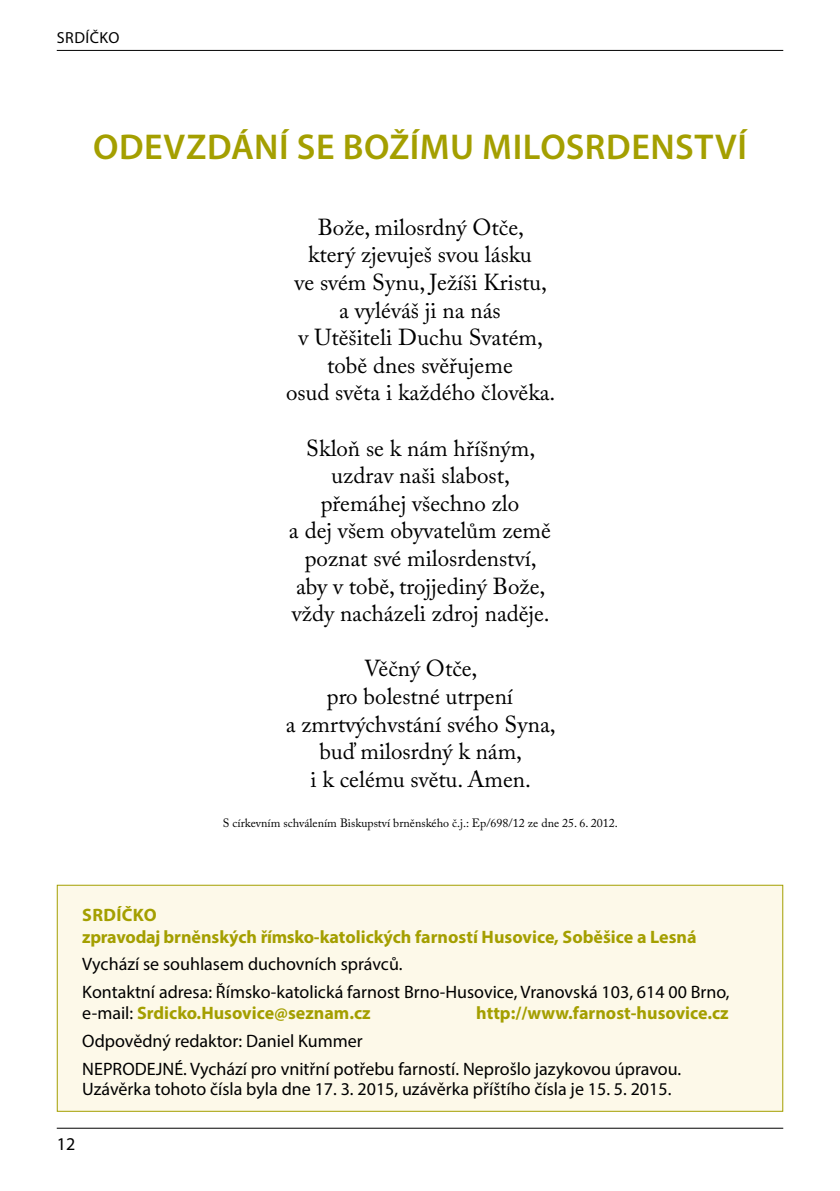
<style>
.page{position:relative;width:840px;height:1191px;background:#fff}
.page>*{position:absolute;margin:0;border:0;box-sizing:border-box;transform-origin:0 0}
.t1{font:600 36px "Myriad Pro";letter-spacing:.015em;color:#a49f00}
.t2{font:23px/27.6px "Adobe Caslon Pro";color:#000;text-align:center}
.t3{font:18px/27.6px "Myriad Pro";color:#000}
.t4{font:700 18px/21.6px "Myriad Pro";color:#a49f00}
.t5{font:16px "Myriad Pro";letter-spacing:.03em;color:#000}
.t6{font:12px "Adobe Caslon Pro";color:#000}
.s1{font-weight:400;color:#000}
</style>
<div class="page">
<hr style="left:57px;top:1127px;width:725px;height:1px;background:#000">
<hr style="left:57px;top:50px;width:725px;height:1px;background:#000">
<div style="left:57px;top:884px;width:725px;height:227px;background:#fdf9e9"></div>
<p class="t5" style="left:57px;top:28px;width:64px">Srdíčko</p>
<h1 class="t1" style="left:93px;top:124px;width:655px">ODEVZDÁNÍ SE BOŽÍMU MILOSRDENSTVÍ</h1>
<p class="t2" style="left:286px;top:213px;width:270px">Bože, milosrdný Otče,<br>který zjevuješ svou lásku<br>ve svém Synu, Ježíši Kristu,<br>a vyléváš ji na nás<br>v Utěšiteli Duchu Svatém, tobě dnes svěřujeme<br>osud světa i každého člověka.</p>
<p class="t2" style="left:289px;top:434px;width:263px">Skloň se k nám hříšným, uzdrav naši slabost, přemáhej všechno zlo<br>a dej všem obyvatelům země poznat své milosrdenství, aby v tobě, trojjediný Bože, vždy nacházeli zdroj naděje.</p>
<p class="t2" style="left:285px;top:654px;width:271px">Věčný Otče,<br>pro bolestné utrpení<br>a zmrtvýchvstání svého Syna, buď milosrdný k nám,<br>i k celému světu. Amen.</p>
<p class="t6" style="left:223px;top:815px;width:396px">S církevním schválením Biskupství brněnského č.j.: Ep/698/12 ze dne 25. 6. 2012.</p>
<p class="t4" style="left:82px;top:903px;width:615px">SRDÍČKO<br>zpravodaj brněnských římsko-katolických farností Husovice, Soběšice a Lesná</p>
<p class="t3" style="left:82px;top:950px;width:648px">Vychází se souhlasem duchovních správců.<br>Kontaktní adresa: Římsko-katolická farnost Brno-Husovice, Vranovská 103, 614 00 Brno,</p>
<p class="t4" style="left:82px;top:1002px;width:290px"><span class="s1">e-mail:</span> Srdicko.Husovice@seznam.cz</p>
<p class="t4" style="left:476px;top:1002px;width:254px">http://www.farnost-husovice.cz</p>
<p class="t3" style="left:82px;top:1026px;width:600px">Odpovědný redaktor: Daniel Kummer<br>NEPRODEJNÉ. Vychází pro vnitřní potřebu farností. Neprošlo jazykovou úpravou.</p>
<p class="t3" style="left:82px;top:1074px;width:590px">Uzávěrka tohoto čísla byla dne 17. 3. 2015, uzávěrka příštího čísla je 15. 5. 2015.</p>
<p class="t3" style="left:57px;top:1129px;width:20px">12</p>
</div>
